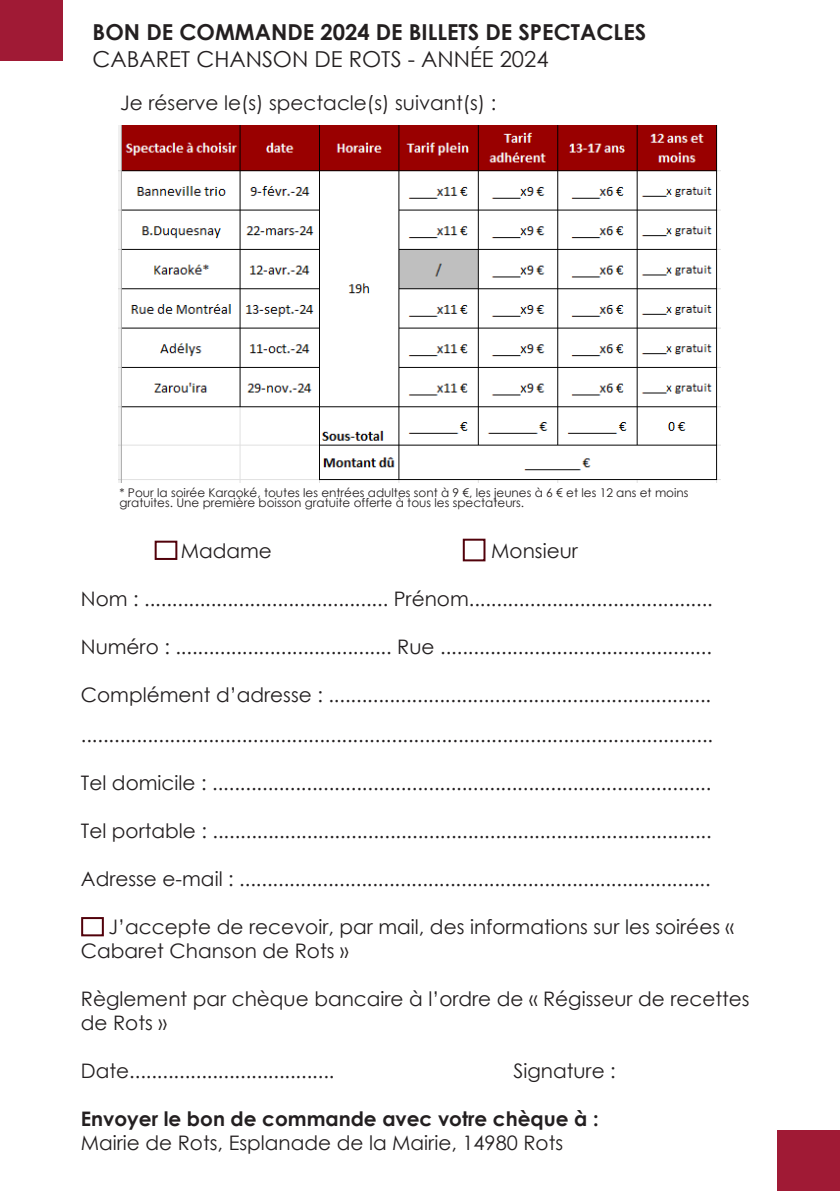
<style>
.page{position:relative;width:840px;height:1191px;background:#fff}
.page>*{position:absolute;margin:0;border:0;box-sizing:border-box;transform-origin:0 0}
.t1{font:700 22px "Century Gothic";color:#231f20}
.t2{font:22px "Century Gothic";color:#231f20}
.t3{font:20px/24px "Century Gothic";color:#231f20}
.t4{font:700 20px "Century Gothic";color:#231f20}
.t5{font:12px/10px "Century Gothic";color:#231f20}
</style>
<div class="page">
<div style="left:777px;top:1130px;width:62px;height:61px;background:#a01a35"></div>
<div style="left:154px;top:540px;width:23px;height:20px;border:2px solid #51010a"></div>
<div style="left:462px;top:538px;width:23px;height:23px;border:2px solid #51010a"></div>
<div style="left:81px;top:917px;width:23px;height:19px;border:2px solid #51010a"></div>
<img style="left:118px;top:126px;width:602px;height:356px">
<div style="left:0;top:0;width:62px;height:60px;background:#a01a35"></div>
<p class="t1" style="left:93px;top:15px;width:554px">BON DE COMMANDE 2024 DE BILLETS DE SPECTACLES</p>
<p class="t2" style="left:93px;top:43px;width:457px">CABARET CHANSON DE ROTS - ANNÉE 2024</p>
<p class="t3" style="left:120px;top:91px;width:377px">Je réserve le(s) spectacle(s) suivant(s) :</p>
<p class="t5" style="left:119px;top:488px;width:570px">* Pour la soirée Karaoké, toutes les entrées adultes sont à 9 €, les jeunes à 6 € et les 12 ans et moins gratuites. Une première boisson gratuite offerte à tous les spectateurs.</p>
<p class="t3" style="left:181px;top:538px;width:93px">Madame</p>
<p class="t3" style="left:491px;top:538px;width:88px">Monsieur</p>
<p class="t3" style="left:81px;top:586px;width:633px">Nom : ............................................ Prénom............................................</p>
<p class="t3" style="left:81px;top:634px;width:632px">Numéro : ....................................... Rue .................................................</p>
<p class="t3" style="left:81px;top:682px;width:631px">Complément d’adresse : .....................................................................</p>
<p class="t3" style="left:81px;top:722px;width:633px">..................................................................................................................</p>
<p class="t3" style="left:81px;top:770px;width:631px">Tel domicile : ..........................................................................................</p>
<p class="t3" style="left:81px;top:818px;width:632px">Tel portable : ..........................................................................................</p>
<p class="t3" style="left:81px;top:866px;width:631px">Adresse e-mail : .....................................................................................</p>
<p class="t3" style="left:81px;top:914px;width:654px;text-indent:28px">J’accepte de recevoir, par mail, des informations sur les soirées «<br>Cabaret Chanson de Rots »</p>
<p class="t3" style="left:81px;top:986px;width:670px">Règlement par chèque bancaire à l’ordre de « Régisseur de recettes de Rots »</p>
<p class="t3" style="left:81px;top:1058px;width:255px">Date.....................................</p>
<p class="t3" style="left:513px;top:1058px;width:104px">Signature :</p>
<p class="t4" style="left:81px;top:1103px;width:519px">Envoyer le bon de commande avec votre chèque à :</p>
<p class="t3" style="left:81px;top:1130px;width:483px">Mairie de Rots, Esplanade de la Mairie, 14980 Rots</p>
</div>
